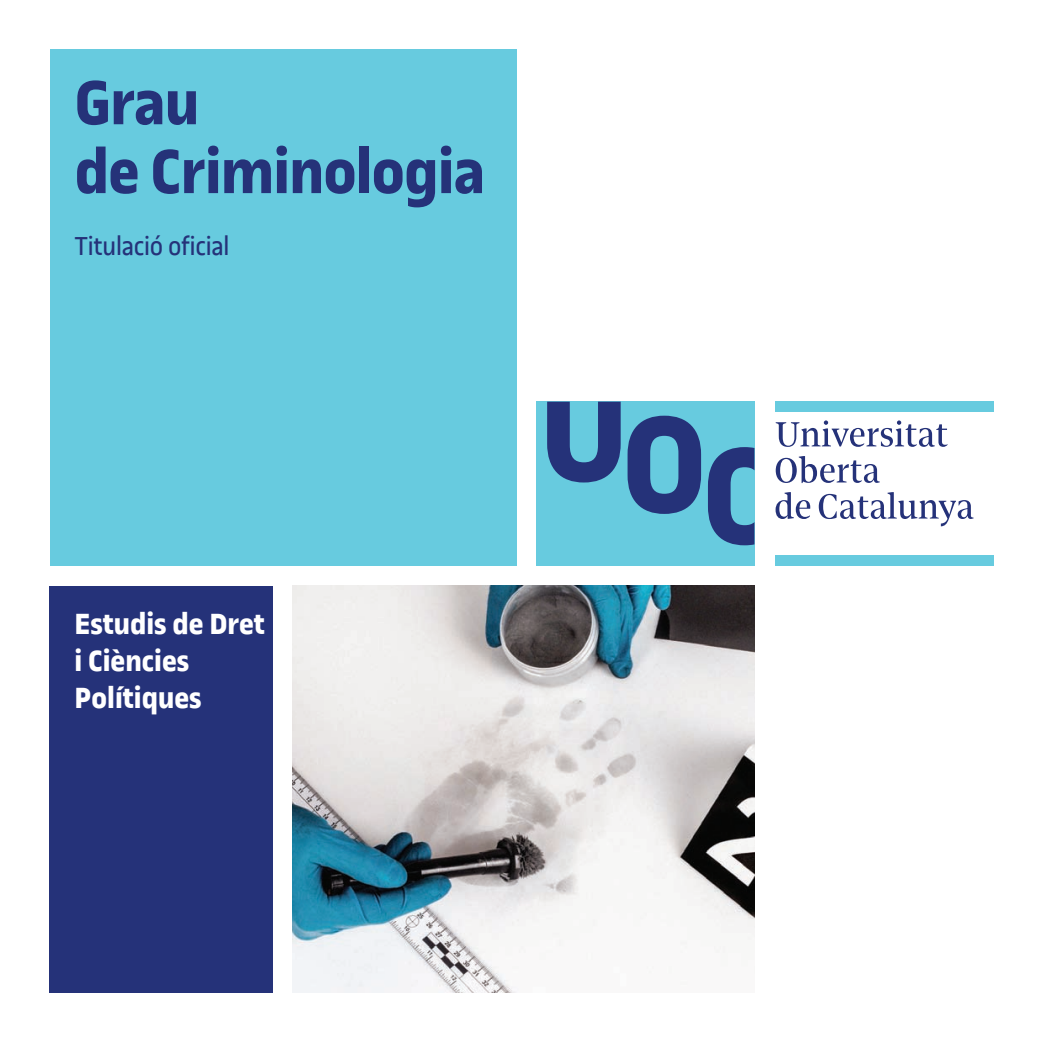
<style>
.page{position:relative;width:1041px;height:1041px;background:#fff}
.page>*{position:absolute;margin:0;border:0;box-sizing:border-box;transform-origin:0 0}
.t1{font:700 66.5px/68.8px "UOC Sans";letter-spacing:-.01em;color:#253279}
.t2{font:700 31.5px/36.8px "UOC Sans";color:#fff}
.t3{font:28px "UOC Sans";letter-spacing:-.01em;color:#253279}
</style>
<div class="page">
<div style="left:50px;top:50px;width:466px;height:516px;background:#67cbdf"></div>
<div style="left:50px;top:585px;width:223px;height:407px;background:#253279"></div>
<div style="left:536px;top:401px;width:218px;height:165px;background:#67cbdf"></div>
<svg style="left:627px;top:415px;width:74px;height:99px"></svg>
<svg style="left:547px;top:401px;width:73px;height:81px"></svg>
<svg style="left:708px;top:447px;width:46px;height:98px"></svg>
<svg style="left:775px;top:492px;width:198px;height:34px"></svg>
<svg style="left:775px;top:456px;width:104px;height:27px"></svg>
<svg style="left:775px;top:420px;width:172px;height:27px"></svg>
<div style="left:775px;top:401px;width:218px;height:11px;background:#67cbdf"></div>
<div style="left:775px;top:555px;width:218px;height:11px;background:#67cbdf"></div>
<img style="left:293px;top:585px;width:461px;height:407px">
<h1 class="t1" style="left:75px;top:69px;width:412px">Grau<br>de Criminologia</h1>
<p class="t3" style="left:75px;top:230px;width:156px">Titulació oficial</p>
<p class="t2" style="left:75px;top:605px;width:192px">Estudis de Dret i Ciències<br>Polítiques</p>
</div>
